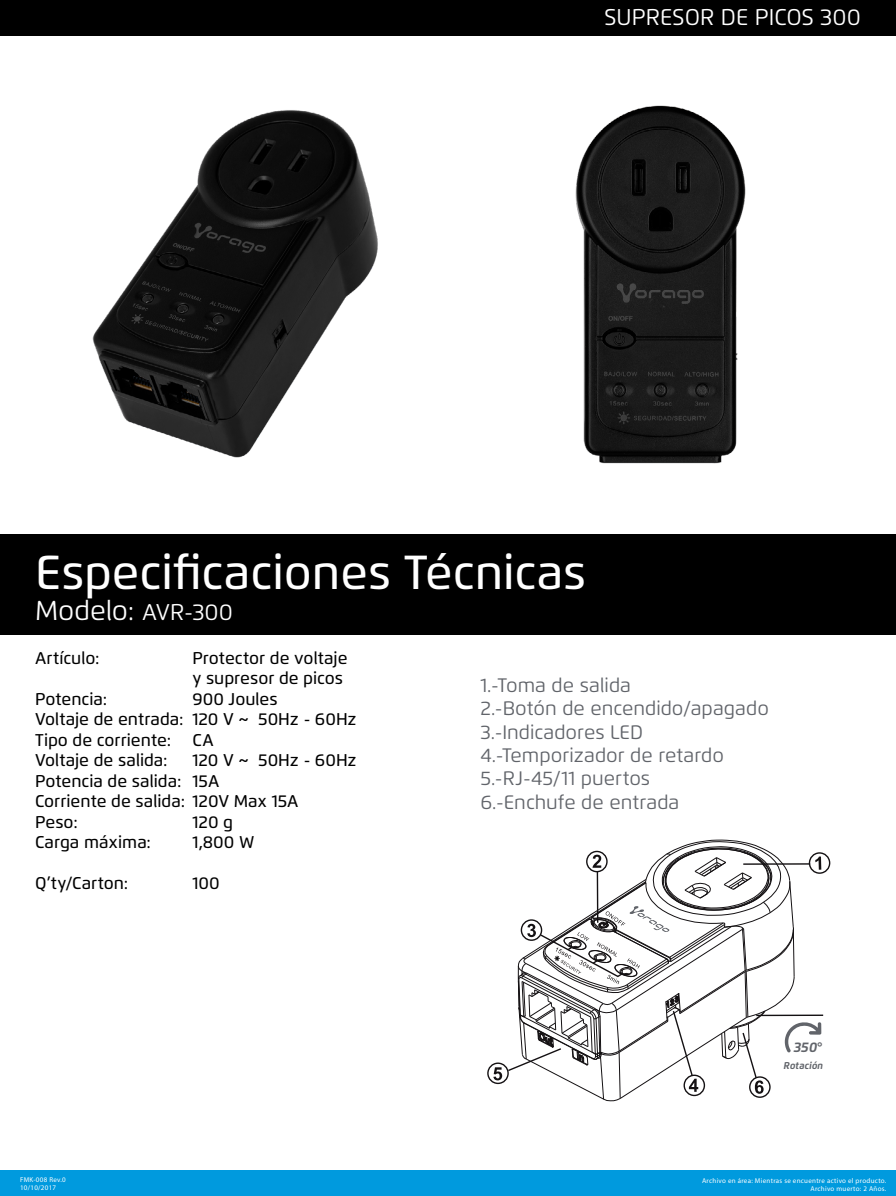
<style>
.page{position:relative;width:896px;height:1196px;background:#fff}
.page>*{position:absolute;margin:0;border:0;box-sizing:border-box;transform-origin:0 0}
.t1{font:500 47.69px "Flexo";color:#fff}
.t2{font:27.21px "Flexo";color:#fff}
.t3{font:22.75px "Flexo";color:#fff}
.t4{font:19.51px/23.4px "Flexo";color:#61646a}
.t5{font:500 17.06px/20.5px "Flexo";color:#000}
.t6{font:italic 700 13.83px "Flexo";color:#61646a}
.t7{font:italic 700 9.89px "Flexo";color:#61646a}
.t8{font:7px/7.9px "Myriad Pro";letter-spacing:.04em;color:#fff;text-align:right}
.s1{font-size:22.75px}
</style>
<div class="page">
<div style="left:0;top:1170px;width:896px;height:25px;background:#009ade"></div>
<div style="left:0;top:534px;width:896px;height:100px;background:#000"></div>
<div style="left:0;top:0;width:896px;height:35px;background:#000"></div>
<img style="left:92px;top:110px;width:286px;height:348px">
<img style="left:575px;top:105px;width:171px;height:359px">
<div style="left:487px;top:1062px;width:22px;height:21px;border:1px solid #141113;border-radius:50%"></div>
<div style="left:809px;top:852px;width:22px;height:21px;border:1px solid #141113;border-radius:50%"></div>
<hr style="left:756px;top:1014px;width:67px;height:2px;background:#141113">
<svg style="left:493px;top:839px;width:328px;height:262px"></svg>
<h3 class="t3" style="left:605px;top:3px;width:258px">SUPRESOR DE PICOS 300</h3>
<h1 class="t1" style="left:35px;top:543px;width:553px">Especificaciones Técnicas</h1>
<h2 class="t2" style="left:35px;top:594px;width:200px">Modelo: <span class="s1">AVR-300</span></h2>
<p class="t5" style="left:35px;top:647px;width:66px">Artículo:</p>
<p class="t5" style="left:192px;top:647px;width:157px">Protector de voltaje y supresor de picos</p>
<p class="t5" style="left:35px;top:688px;width:74px">Potencia:</p>
<p class="t5" style="left:35px;top:688px;width:323px;text-indent:157px">900 Joules<br>Voltaje de entrada: 120 V ~ 50Hz - 60Hz<br>Tipo de corriente:</p>
<p class="t5" style="left:193px;top:729px;width:23px">CA</p>
<p class="t5" style="left:35px;top:749px;width:134px">Voltaje de salida:</p>
<p class="t5" style="left:35px;top:749px;width:323px;text-indent:157px">120 V ~ 50Hz - 60Hz<br>Potencia de salida: 15A<br>Corriente de salida: 120V Max 15A<br>Peso:</p>
<p class="t5" style="left:193px;top:811px;width:42px">120 g</p>
<p class="t5" style="left:35px;top:831px;width:118px">Carga máxima:</p>
<p class="t5" style="left:193px;top:831px;width:63px">1,800 W</p>
<p class="t5" style="left:35px;top:872px;width:95px">Q’ty/Carton:</p>
<p class="t5" style="left:193px;top:872px;width:29px">100</p>
<p class="t8" style="left:20px;top:1175px;width:47px;text-align:left">FMK-008 Rev.0<br>10/10/2017</p>
<p class="t4" style="left:480px;top:673px;width:290px">1.-Toma de salida<br>2.-Botón de encendido/apagado<br>3.-Indicadores LED<br>4.-Temporizador de retardo<br>5.-RJ-45/11 puertos<br>6.-Enchufe de entrada</p>
<p class="t6" style="left:793px;top:1038px;width:31px">350°</p>
<p class="t7" style="left:784px;top:1059px;width:41px">Rotación</p>
<p class="t8" style="left:702px;top:1176px;width:186px">Archivo en área: Mientras se encuentre activo el producto.<br>Archivo muerto: 2 Años.</p>
</div>
